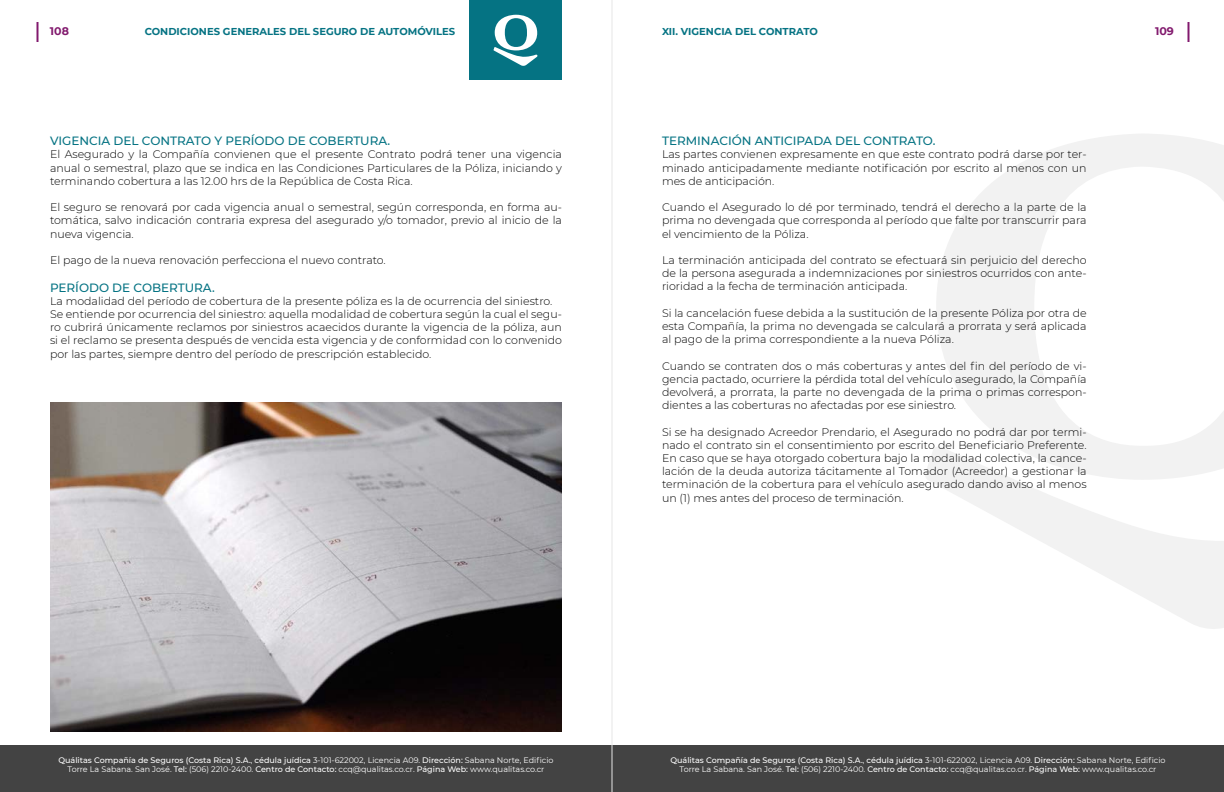
<style>
.page{position:relative;width:1224px;height:792px;background:#fff}
.page>*{position:absolute;margin:0;border:0;box-sizing:border-box;transform-origin:0 0}
.t1{font:500 12px "Montserrat";color:#057383}
.t2{font:300 11px/13.2px "Montserrat";color:#000;text-align:justify}
.t3{font:700 11px "Montserrat";color:#821a6e}
.t4{font:700 10px "Montserrat";color:#057383}
.t5{font:8px/9.6px "Montserrat";color:#fff;text-align:center}
.s1{font-weight:500}
</style>
<div class="page">
<hr style="left:1188px;top:22px;width:2px;height:20px;background:#821a6e">
<hr style="left:36px;top:22px;width:2px;height:20px;background:#821a6e">
<svg style="left:936px;top:134px;width:288px;height:312px"></svg>
<svg style="left:925px;top:446px;width:299px;height:183px"></svg>
<div style="left:0;top:745px;width:1224px;height:47px;background:#434343"></div>
<div style="left:469px;top:0;width:93px;height:80px;background:#057383"></div>
<svg style="left:493px;top:15px;width:45px;height:51px"></svg>
<hr style="left:612px;top:0;width:1px;height:792px;background:#e6e6e6">
<img style="left:50px;top:402px;width:512px;height:330px">
<p class="t3" style="left:50px;top:23px;width:21px">108</p>
<p class="t4" style="left:145px;top:24px;width:312px">CONDICIONES GENERALES DEL SEGURO DE AUTOMÓVILES</p>
<p class="t3" style="left:1155px;top:23px;width:20px">109</p>
<p class="t4" style="left:662px;top:24px;width:158px">XII. VIGENCIA DEL CONTRATO</p>
<p class="t1" style="left:50px;top:132px;width:342px">VIGENCIA DEL CONTRATO Y PERÍODO DE COBERTURA.</p>
<p class="t2" style="left:50px;top:147px;width:514px">El Asegurado y la Compañía convienen que el presente Contrato podrá tener una vigencia anual o semestral, plazo que se indica en las Condiciones Particulares de la Póliza, iniciando y terminando cobertura a las 12.00 hrs de la República de Costa Rica.</p>
<p class="t2" style="left:50px;top:200px;width:514px">El seguro se renovará por cada vigencia anual o semestral, según corresponda, en forma au&shy;tomática, salvo indicación contraria expresa del asegurado y/o tomador, previo al inicio de la nueva vigencia.</p>
<p class="t2" style="left:50px;top:253px;width:337px">El pago de la nueva renovación perfecciona el nuevo contrato.</p>
<p class="t1" style="left:50px;top:279px;width:166px">PERÍODO DE COBERTURA.</p>
<p class="t2" style="left:50px;top:294px;width:514px;text-align:left">La modalidad del período de cobertura de la presente póliza es la de ocurrencia del siniestro.<br>Se entiende por ocurrencia del siniestro: aquella modalidad de cobertura según la cual el segu&shy;ro cubrirá únicamente reclamos por siniestros acaecidos durante la vigencia de la póliza, aun si el reclamo se presenta después de vencida esta vigencia y de conformidad con lo convenido por las partes, siempre dentro del período de prescripción establecido.</p>
<p class="t1" style="left:662px;top:132px;width:275px">TERMINACIÓN ANTICIPADA DEL CONTRATO.</p>
<p class="t2" style="left:662px;top:147px;width:426px">Las partes convienen expresamente en que este contrato podrá darse por ter&shy;minado anticipadamente mediante notificación por escrito al menos con un mes de anticipación.</p>
<p class="t2" style="left:662px;top:200px;width:426px">Cuando el Asegurado lo dé por terminado, tendrá el derecho a la parte de la prima no devengada que corresponda al período que falte por transcurrir para el vencimiento de la Póliza.</p>
<p class="t2" style="left:662px;top:253px;width:426px">La terminación anticipada del contrato se efectuará sin perjuicio del derecho de la persona asegurada a indemnizaciones por siniestros ocurridos con ante&shy;rioridad a la fecha de terminación anticipada.</p>
<p class="t2" style="left:662px;top:306px;width:426px">Si la cancelación fuese debida a la sustitución de la presente Póliza por otra de esta Compañía, la prima no devengada se calculará a prorrata y será aplicada al pago de la prima correspondiente a la nueva Póliza.</p>
<p class="t2" style="left:662px;top:359px;width:426px">Cuando se contraten dos o más coberturas y antes del fin del período de vi&shy;gencia pactado, ocurriere la pérdida total del vehículo asegurado, la Compañía devolverá, a prorrata, la parte no devengada de la prima o primas correspon&shy;dientes a las coberturas no afectadas por ese siniestro.</p>
<p class="t2" style="left:662px;top:425px;width:426px">Si se ha designado Acreedor Prendario, el Asegurado no podrá dar por termi&shy;nado el contrato sin el consentimiento por escrito del Beneficiario Preferente.<br>En caso que se haya otorgado cobertura bajo la modalidad colectiva, la cance&shy;lación de la deuda autoriza tácitamente al Tomador (Acreedor) a gestionar la terminación de la cobertura para el vehículo asegurado dando aviso al menos un (1) mes antes del proceso de terminación.</p>
<p class="t5" style="left:58px;top:755px;width:497px"><span class="s1">Quálitas Compañía de Seguros (Costa Rica) S.A.</span>, <span class="s1">cédula juídica</span> 3-101-622002, Licencia A09. <span class="s1">Dirección:</span> Sabana Norte, Edificio<br>Torre La Sabana. San José. <span class="s1">Tel:</span> (506) 2210-2400. <span class="s1">Centro de Contacto:</span> ccq@qualitas.co.cr. <span class="s1">Página Web:</span> www.qualitas.co.cr</p>
<p class="t5" style="left:670px;top:755px;width:497px"><span class="s1">Quálitas Compañía de Seguros (Costa Rica) S.A.</span>, <span class="s1">cédula juídica</span> 3-101-622002, Licencia A09. <span class="s1">Dirección:</span> Sabana Norte, Edificio<br>Torre La Sabana. San José. <span class="s1">Tel:</span> (506) 2210-2400. <span class="s1">Centro de Contacto:</span> ccq@qualitas.co.cr. <span class="s1">Página Web:</span> www.qualitas.co.cr</p>
</div>
